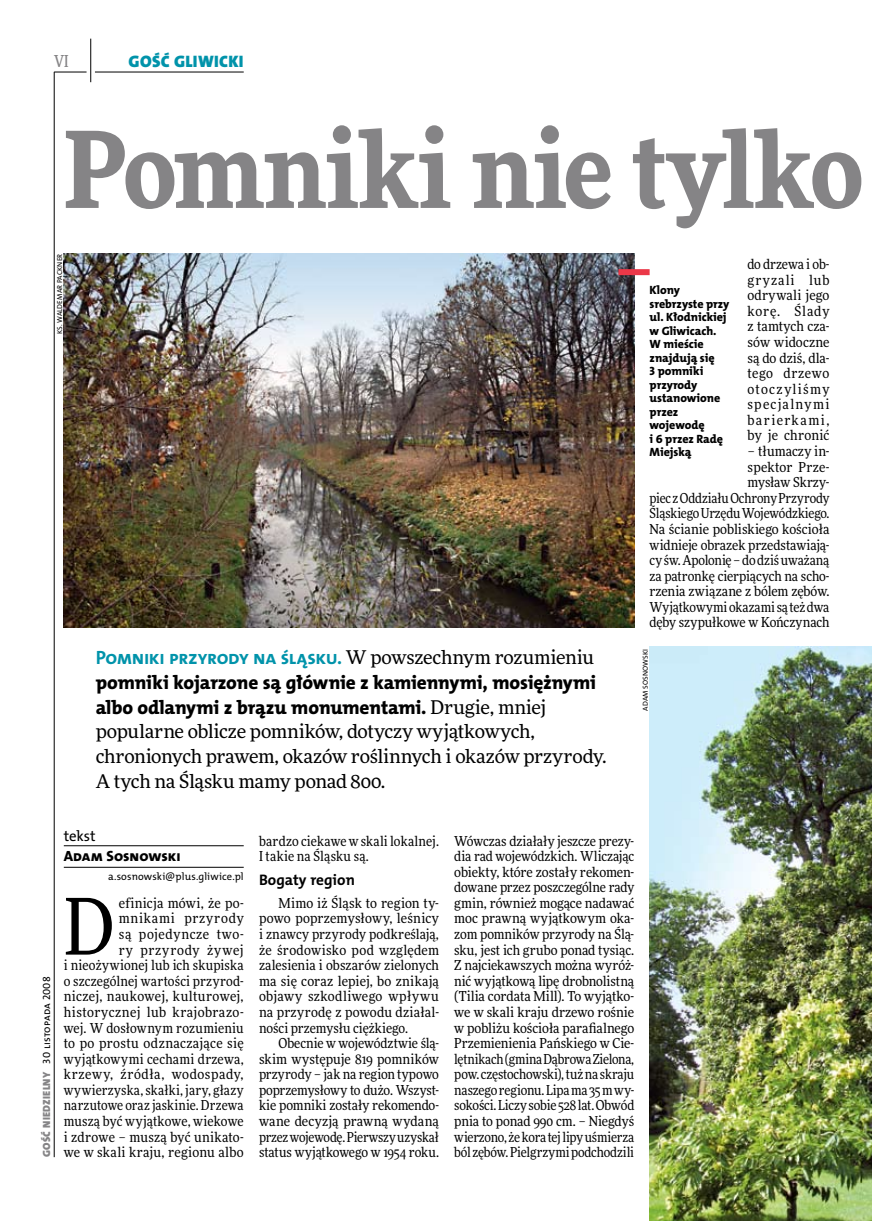
<style>
.page{position:relative;width:872px;height:1221px;background:#fff}
.page>*{position:absolute;margin:0;border:0;box-sizing:border-box;transform-origin:0 0}
.t1{font:900 105.75px "Freeday Narrow";letter-spacing:-.005em;color:#858486}
.t2{font:78.15px "Freeday Narrow News";color:#000}
.t3{font:19.35px/24.9px "The Mix HP8 Ex Bld";letter-spacing:-.005em;color:#000}
.t4{font:19.35px "The Mix HP7 Bld";letter-spacing:-.02em;color:#0093aa}
.t5{font:18.9px/24.9px "Freeday News";letter-spacing:-.015em;color:#000}
.t6{font:16.65px "The Mix HP9 Blk";letter-spacing:.02em;color:#0093aa}
.t7{font:500 16.5px "Freeday Narrow";color:#858486;scale:.9 1}
.t8{font:15.3px "The Mix HP7 Bld";color:#000}
.t9{font:14.85px "The Mix HP8 Ex Bld";letter-spacing:-.005em;color:#000}
.t10{font:14.85px "The Mix HP5 Plain";color:#000}
.t11{font:13.8px/15.6px "Freeday Narrow News";letter-spacing:.01em;color:#000;text-align:justify}
.t12{font:12px/13.5px "The Mix HP8 Ex Bld";letter-spacing:-.005em;color:#000}
.t13{font:10.5px "The Mix HP5 Plain";letter-spacing:.015em;color:#000}
.t14{font:7.2px "The Mix HP5 Plain";letter-spacing:.015em;color:#000}
.s1{font-family:"Freeday News";font-size:18.9px;color:#000}
.s2{font-family:"Freeday News";font-size:18.9px}
.s3{font-family:"The Mix HP9 Blk";color:#858486}
</style>
<div class="page">
<hr style="left:54px;top:72px;width:1px;height:1085px;background:#000">
<hr style="left:90px;top:39px;width:1px;height:43px;background:#000">
<hr style="left:54px;top:72px;width:33px;height:1px;background:#000">
<hr style="left:95px;top:72px;width:149px;height:1px;background:#000">
<img style="left:64px;top:253px;width:570px;height:374px">
<img style="left:649px;top:646px;width:223px;height:574px">
<hr style="left:64px;top:845px;width:180px;height:1px;background:#000">
<hr style="left:64px;top:867px;width:180px;height:1px;background:#000">
<div style="left:618px;top:269px;width:31px;height:6px;background:#eb3848"></div>
<p class="t7" style="left:54px;top:50px;width:17px">VI</p>
<p class="t6" style="left:129px;top:50px;width:116px">GOŚĆ GLIWICKI</p>
<h1 class="t1" style="left:64px;top:101px;width:801px">Pomniki nie tylko</h1>
<p class="t14" style="left:55px;top:334px;width:81px;rotate:-90deg">ks. Waldemar Packner</p>
<h3 class="t4" style="left:96px;top:644px;width:500px">Pomniki przyrody na śląsku. <span class="s1">W powszechnym rozumieniu</span></h3>
<h3 class="t3" style="left:96px;top:669px;width:501px">pomniki kojarzone są głównie z kamiennymi, mosiężnymi albo odlanymi z brązu monumentami. <span class="s2">Drugie, mniej</span></h3>
<h3 class="t5" style="left:96px;top:718px;width:512px">popularne oblicze pomników, dotyczy wyjątkowych, chronionych prawem, okazów roślinnych i okazów przyrody.<br>A tych na Śląsku mamy ponad 800.</h3>
<p class="t11" style="left:747px;top:256px;width:83px">do drzewa i ob&shy;gryzali lub odrywali jego korę. Ślady z tamtych cza&shy;sów widoczne są do dziś, dla&shy;tego drzewo otoczyliśmy specjalnymi barierkami, by je chronić</p>
<p class="t11" style="left:649px;top:443px;width:181px;text-align:right">– tłumaczy in-<br>spektor Prze-<br>mysław Skrzy-<br>piec zOddziału Ochrony Przyrody<br>Śląskiego Urzędu Wojewódzkiego.<br>Na ścianie pobliskiego kościoła widnieje obrazek przedstawiają&shy;cy św. Apolonię – dodziś uważaną za patronkę cierpiących na scho&shy;rzenia związane z bólem zębów.<br>Wyjątkowymi okazami są też dwa dęby szypułkowe w Kończynach</p>
<p class="t12" style="left:649px;top:283px;width:81px">Klony srebrzyste przy ul. Kłodnickiej w Gliwicach.<br>W mieście znajdują się<br>3 pomniki przyrody ustanowione przez wojewodę<br>i 6 przez Radę<br>Miejską</p>
<p class="t14" style="left:641px;top:710px;width:63px;rotate:-90deg">Adam Sosnowski</p>
<p class="t13" style="left:40px;top:1156px;width:182px;rotate:-90deg"><span class="s3">GOŚĆ NIEDZIELNY</span> 30 listopada 2008</p>
<p class="t10" style="left:64px;top:826px;width:33px">tekst</p>
<p class="t9" style="left:64px;top:846px;width:118px">Adam Sosnowski</p>
<p class="t13" style="left:108px;top:870px;width:137px">a.sosnowski@plus.gliwice.pl</p>
<p class="t11" style="left:64px;top:895px;width:181px;text-align:right">efinicja mówi, że po&shy;mnikami przyrody<br>są pojedyncze two-<br>ry przyrody żywej<br>i nieożywionej lub ich skupiska o szczególnej wartości przyrod&shy;niczej, naukowej, kulturowej, historycznej lub krajobrazo&shy;wej. W dosłownym rozumieniu to po prostu odznaczające się wyjątkowymi cechami drzewa, krzewy, źródła, wodospady, wywierzyska, skałki, jary, głazy narzutowe oraz jaskinie. Drzewa muszą być wyjątkowe, wiekowe i zdrowe – muszą być unikato&shy;we w skali kraju, regionu albo</p>
<h2 class="t2" style="left:64px;top:878px;width:52px">D</h2>
<p class="t11" style="left:259px;top:832px;width:181px">bardzo ciekawe w skali lokalnej.<br>I takie na Śląsku są.</p>
<p class="t8" style="left:259px;top:870px;width:97px">Bogaty region</p>
<p class="t11" style="left:259px;top:895px;width:181px;text-indent:20px">Mimo iż Śląsk to region ty&shy;powo poprzemysłowy, leśnicy i znawcy przyrody podkreślają, że środowisko pod względem zalesienia i obszarów zielonych ma się coraz lepiej, bo znikają objawy szkodliwego wpływu na przyrodę z powodu działal&shy;ności przemysłu ciężkiego.</p>
<p class="t11" style="left:259px;top:1035px;width:182px;text-indent:20px">Obecnie w województwie ślą&shy;skim występuje 819 pomników przyrody – jak na region typowo poprzemysłowy to dużo. Wszyst&shy;kie pomniki zostały rekomendo&shy;wane decyzją prawną wydaną przez wojewodę. Pierwszy uzyskał status wyjątkowego w 1954 roku.</p>
<p class="t11" style="left:454px;top:832px;width:181px">Wówczas działały jeszcze prezy&shy;dia rad wojewódzkich. Wliczając obiekty, które zostały rekomen&shy;dowane przez poszczególne rady gmin, również mogące nadawać moc prawną wyjątkowym oka&shy;zom pomników przyrody na Ślą&shy;sku, jest ich grubo ponad tysiąc.<br>Z najciekawszych można wyróż&shy;nić wyjątkową lipę drobnolistną (Tilia cordata Mill). To wyjątko&shy;we w skali kraju drzewo rośnie w pobliżu kościoła parafialnego Przemienienia Pańskiego w Cie&shy;lętnikach (gmina Dąbrowa Zielona, pow. częstochowski), tuż na skraju naszego regionu. Lipa ma 35 m wy&shy;sokości. Liczy sobie 528 lat. Obwód pnia to ponad 990 cm. – Niegdyś wierzono, żekora tej lipy uśmierza ból zębów. Pielgrzymi podchodzili</p>
</div>
